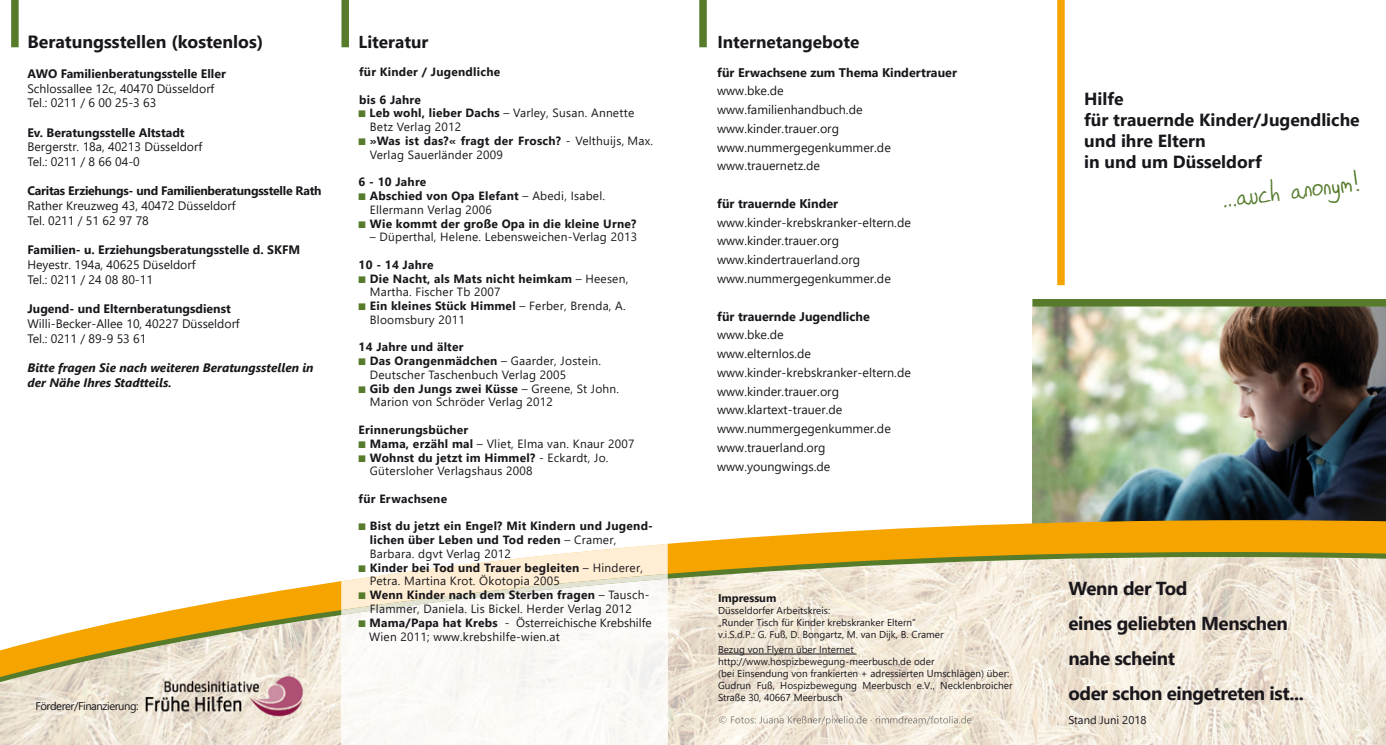
<style>
.page{position:relative;width:1386px;height:745px;background:#fff}
.page>*{position:absolute;margin:0;border:0;box-sizing:border-box;transform-origin:0 0}
.t1{font:22.5px "Amura";color:#557b2b}
.t2{font:700 18.75px/35px "Segoe UI";letter-spacing:-.02em;color:#1a171c}
.t3{font:700 17.75px "Segoe UI";color:#1a171c}
.t4{font:700 17.5px/21px "Segoe UI";color:#1a171c}
.t5{font:700 17.25px "Segoe UI";color:#1a171c}
.t6{font:12.5px/18.8px "Segoe UI";color:#1a171c}
.t7{font:700 12.5px "Segoe UI";color:#1a171c}
.t8{font:12.25px/14.8px "Segoe UI";color:#1a171c}
.t9{font:700 12.25px "Segoe UI";color:#1a171c}
.t10{font:italic 700 12.25px/14.8px "Segoe UI";color:#1a171c}
.t11{font:700 12.25px "Segoe UI";letter-spacing:-.02em;color:#1a171c}
.t12{font:11.88px/13.8px "Segoe UI";letter-spacing:.02em;color:#1a171c}
.t13{font:700 11.88px/13.8px "Segoe UI";letter-spacing:.02em;color:#1a171c}
.t14{font:11.88px/13.8px "Segoe UI";color:#1a171c}
.t15{font:11.25px "Segoe UI";letter-spacing:-.04em;color:#1a171c}
.t16{font:11.25px "Segoe UI";color:#1a171c}
.t17{font:700 11.25px "Segoe UI";color:#1a171c}
.t18{font:10px/12px "Segoe UI";color:#1a171c}
.s1{color:#557b2b}
.s2{font-weight:700}
.s3{font-weight:400}
</style>
<div class="page">
<img style="left:1032px;top:306px;width:353px;height:214px">
<svg style="left:667px;top:520px;width:718px;height:31px;fill:#f6a400"></svg>
<svg style="left:0;top:551px;width:1385px;height:193px;background:#ece0c6"></svg>
<div style="left:341px;top:614px;width:326px;height:130px;background:#fbf9f6"></div>
<svg style="left:341px;top:544px;width:326px;height:70px"></svg>
<div style="left:699px;top:0;width:8px;height:47px;background:#557b2b"></div>
<div style="left:1032px;top:299px;width:353px;height:7px;background:#557b2b"></div>
<div style="left:1057px;top:0;width:7px;height:285px;background:#f6a400"></div>
<div style="left:341px;top:0;width:8px;height:47px;background:#557b2b"></div>
<div style="left:11px;top:0;width:8px;height:47px;background:#557b2b"></div>
<img style="left:719px;top:715px;width:252px;height:10px">
<img style="left:143px;top:673px;width:162px;height:45px">
<hr style="left:718px;top:653px;width:138px;height:1px;background:#1a171c">
<h3 class="t3" style="left:27px;top:25px;width:237px">Beratungsstellen (kostenlos)</h3>
<h3 class="t5" style="left:717px;top:26px;width:143px">Internetangebote</h3>
<p class="t9" style="left:27px;top:62px;width:200px">AWO Familienberatungsstelle Eller</p>
<p class="t8" style="left:27px;top:80px;width:188px">Schlossallee 12c, 40470 Düsseldorf<br>Tel.: 0211 / 6 00 25-3 63</p>
<p class="t9" style="left:27px;top:121px;width:159px">Ev. Beratungsstelle Altstadt</p>
<p class="t8" style="left:27px;top:138px;width:176px">Bergerstr. 18a, 40213 Düsseldorf<br>Tel.: 0211 / 8 66 04-0</p>
<p class="t11" style="left:27px;top:179px;width:296px">Caritas Erziehungs- und Familienberatungsstelle Rath</p>
<p class="t8" style="left:27px;top:197px;width:210px">Rather Kreuzweg 43, 40472 Düsseldorf<br>Tel. 0211 / 51 62 97 78</p>
<p class="t9" style="left:27px;top:238px;width:274px">Familien- u. Erziehungsberatungsstelle d. SKFM</p>
<p class="t8" style="left:27px;top:256px;width:170px">Heyestr. 194a, 40625 Düseldorf<br>Tel.: 0211 / 24 08 80-11</p>
<p class="t9" style="left:27px;top:297px;width:205px">Jugend- und Elternberatungsdienst</p>
<p class="t8" style="left:27px;top:315px;width:214px">Willi-Becker-Allee 10, 40227 Düsseldorf<br>Tel.: 0211 / 89-9 53 61</p>
<p class="t10" style="left:27px;top:358px;width:288px">Bitte fragen Sie nach weiteren Beratungsstellen in der Nähe Ihres Stadtteils.</p>
<h3 class="t5" style="left:358px;top:26px;width:71px">Literatur</h3>
<p class="t13" style="left:359px;top:64px;width:143px">für Kinder / Jugendliche</p>
<p class="t13" style="left:359px;top:91px;width:63px">bis 6 Jahre</p>
<p class="t12" style="left:370px;top:105px;width:266px;text-indent:-11px"><span class="s1">■</span> <span class="s2">Leb wohl, lieber Dachs</span> – Varley, Susan. Annette<br>Betz Verlag 2012</p>
<p class="t12" style="left:370px;top:133px;width:285px;text-indent:-11px"><span class="s1">■</span> <span class="s2">»Was ist das?« fragt der Frosch?</span> - Velthuijs, Max.<br>Verlag Sauerländer 2009</p>
<p class="t13" style="left:358px;top:174px;width:69px">6 - 10 Jahre</p>
<p class="t12" style="left:370px;top:188px;width:237px;text-indent:-11px"><span class="s1">■</span> <span class="s2">Abschied von Opa Elefant</span> – Abedi, Isabel.<br>Ellermann Verlag 2006</p>
<p class="t13" style="left:358px;top:215px;width:279px"><span class="s1">■</span> Wie kommt der große Opa in die kleine Urne?</p>
<p class="t12" style="left:370px;top:229px;width:269px">– Düperthal, Helene. Lebensweichen-Verlag 2013</p>
<p class="t13" style="left:358px;top:256px;width:76px">10 - 14 Jahre</p>
<p class="t13" style="left:370px;top:270px;width:260px;text-indent:-11px"><span class="s1">■</span> Die Nacht, als Mats nicht heimkam <span class="s3">– Heesen,<br>Martha. Fischer Tb 2007</span></p>
<p class="t12" style="left:370px;top:298px;width:257px;text-indent:-11px"><span class="s1">■</span> <span class="s2">Ein kleines Stück Himmel</span> – Ferber, Brenda, A.<br>Bloomsbury 2011</p>
<p class="t13" style="left:358px;top:339px;width:106px">14 Jahre und älter</p>
<p class="t12" style="left:370px;top:353px;width:233px;text-indent:-11px"><span class="s1">■</span> <span class="s2">Das Orangenmädchen</span> – Gaarder, Jostein.<br>Deutscher Taschenbuch Verlag 2005</p>
<p class="t12" style="left:370px;top:380px;width:251px;text-indent:-11px"><span class="s1">■</span> <span class="s2">Gib den Jungs zwei Küsse</span> – Greene, St John.<br>Marion von Schröder Verlag 2012</p>
<p class="t13" style="left:358px;top:421px;width:111px">Erinnerungsbücher</p>
<p class="t12" style="left:358px;top:435px;width:277px"><span class="s1">■</span> <span class="s2">Mama, erzähl mal</span> – Vliet, Elma van. Knaur 2007</p>
<p class="t12" style="left:370px;top:449px;width:240px;text-indent:-11px"><span class="s1">■</span> <span class="s2">Wohnst du jetzt im Himmel?</span> - Eckardt, Jo.<br>Gütersloher Verlagshaus 2008</p>
<p class="t13" style="left:358px;top:490px;width:90px">für Erwachsene</p>
<p class="t13" style="left:370px;top:518px;width:285px;text-indent:-11px"><span class="s1">■</span> Bist du jetzt ein Engel? Mit Kindern und Jugend&shy;lichen über Leben und Tod reden <span class="s3">– Cramer,<br>Barbara. dgvt Verlag 2012</span></p>
<p class="t12" style="left:370px;top:559px;width:275px;text-indent:-11px"><span class="s1">■</span> <span class="s2">Kinder bei Tod und Trauer begleiten</span> – Hinderer,<br>Petra. Martina Krot. Ökotopia 2005</p>
<p class="t12" style="left:358px;top:586px;width:292px;text-align:center"><span class="s1">■</span> <span class="s2">Wenn Kinder nach dem Sterben fragen</span> – Tausch-<br>Flammer, Daniela. Lis Bickel. Herder Verlag 2012</p>
<p class="t14" style="left:369px;top:614px;width:284px;text-indent:-11px"><span class="s1">■</span> <span class="s2">Mama/Papa hat Krebs</span> - Österreichische Krebshilfe<br>Wien 2011; www.krebshilfe-wien.at</p>
<p class="t7" style="left:717px;top:60px;width:241px">für Erwachsene zum Thema Kindertrauer</p>
<p class="t6" style="left:717px;top:80px;width:175px">www.bke.de www.familienhandbuch.de www.kinder.trauer.org www.nummergegenkummer.de www.trauernetz.de</p>
<p class="t7" style="left:717px;top:191px;width:122px">für trauernde Kinder</p>
<p class="t6" style="left:717px;top:212px;width:195px">www.kinder-krebskranker-eltern.de www.kinder.trauer.org www.kindertrauerland.org www.nummergegenkummer.de</p>
<p class="t7" style="left:717px;top:304px;width:154px">für trauernde Jugendliche</p>
<p class="t6" style="left:717px;top:324px;width:195px">www.bke.de<br>www.elternlos.de www.kinder-krebskranker-eltern.de www.kinder.trauer.org www.klartext-trauer.de www.nummergegenkummer.de www.trauerland.org www.youngwings.de</p>
<p class="t17" style="left:718px;top:586px;width:60px">Impressum</p>
<p class="t18" style="left:718px;top:602px;width:227px">Düsseldorfer Arbeitskreis:<br>„Runder Tisch für Kinder krebskranker Eltern“ v.i.S.d.P.: G. Fuß, D. Bongartz, M. van Dijk, B. Cramer</p>
<p class="t18" style="left:718px;top:642px;width:296px">Bezug von Flyern über Internet http://www.hospizbewegung-meerbusch.de oder<br>(bei Einsendung von frankierten + adressierten Umschlägen) über:<br>Gudrun Fuß, Hospizbewegung Meerbusch e.V., Necklenbroicher Straße 30, 40667 Meerbusch</p>
<p class="t15" style="left:35px;top:695px;width:105px">Förderer/Finanzierung:</p>
<h3 class="t4" style="left:1084px;top:87px;width:277px">Hilfe<br>für trauernde Kinder/Jugendliche und ihre Eltern<br>in und um Düsseldorf</h3>
<h1 class="t1" style="left:1220px;top:186px;width:141px;rotate:-7deg">...auch anonym!</h1>
<h2 class="t2" style="left:1068px;top:569px;width:237px">Wenn der Tod<br>eines geliebten Menschen nahe scheint<br>oder schon eingetreten ist...</h2>
<p class="t16" style="left:1068px;top:709px;width:80px">Stand Juni 2018</p>
</div>
